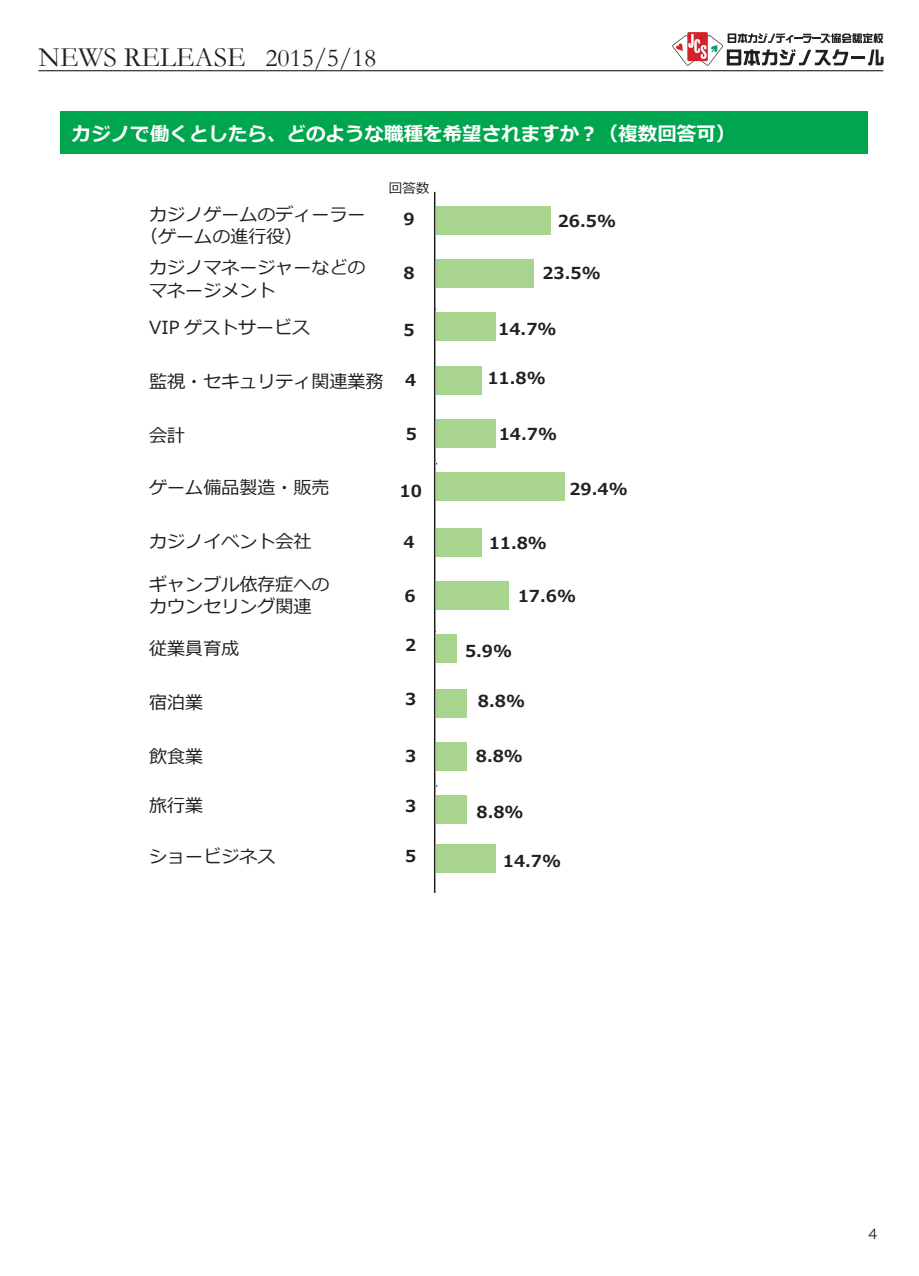
<style>
.page{position:relative;width:919px;height:1276px;background:#fff}
.page>*{position:absolute;margin:0;border:0;box-sizing:border-box;transform-origin:0 0}
.t1{font:28.2px "Garamond";color:#231f20}
.t2{font:700 19.5px "Meiryo";color:#fff}
.t3{font:18px/22.5px "Meiryo";color:#231f20}
.t4{font:700 16.5px "Meiryo";color:#231f20}
.t5{font:13.5px "Meiryo";color:#231f20}
.t6{font:13.5px "Hira Kaku Pro W3";color:#231f20}
.s1{font-size:25.8px}
</style>
<div class="page">
<hr style="left:434px;top:192px;width:1px;height:701px;background:#231f20">
<div style="left:60px;top:112px;width:807px;height:42px;background:#00a54f"></div>
<div style="left:436px;top:312px;width:59px;height:29px;background:#a9d48d"></div>
<div style="left:436px;top:259px;width:97px;height:28px;background:#a9d48d"></div>
<div style="left:436px;top:206px;width:115px;height:29px;background:#a9d48d"></div>
<div style="left:436px;top:473px;width:128px;height:28px;background:#a9d48d"></div>
<div style="left:436px;top:419px;width:59px;height:29px;background:#a9d48d"></div>
<div style="left:436px;top:367px;width:46px;height:28px;background:#a9d48d"></div>
<div style="left:436px;top:634px;width:20px;height:29px;background:#a9d48d"></div>
<div style="left:436px;top:581px;width:73px;height:29px;background:#a9d48d"></div>
<div style="left:436px;top:528px;width:46px;height:29px;background:#a9d48d"></div>
<div style="left:436px;top:795px;width:30px;height:28px;background:#a9d48d"></div>
<div style="left:436px;top:844px;width:59px;height:29px;background:#a9d48d"></div>
<div style="left:436px;top:742px;width:30px;height:28px;background:#a9d48d"></div>
<div style="left:436px;top:689px;width:30px;height:28px;background:#a9d48d"></div>
<hr style="left:38px;top:70px;width:845px;height:1px;background:#231f20">
<div style="left:687px;top:32px;width:20px;height:29px;background:#d63e44"></div>
<svg style="left:672px;top:33px;width:211px;height:33px"></svg>
<h1 class="t1" style="left:38px;top:40px;width:339px">NEWS RELEASE <span class="s1">2015/5/18</span></h1>
<p class="t2" style="left:72px;top:120px;width:664px">カジノで働くとしたら、どのような職種を希望されますか？（複数回答可）</p>
<p class="t5" style="left:389px;top:179px;width:42px">回答数</p>
<p class="t3" style="left:140px;top:204px;width:226px;text-indent:9px">カジノゲームのディーラー（ゲームの進行役）</p>
<p class="t3" style="left:149px;top:258px;width:217px">カジノマネージャーなどのマネージメント</p>
<p class="t3" style="left:149px;top:317px;width:162px">VIP ゲストサービス</p>
<p class="t3" style="left:149px;top:371px;width:235px">監視・セキュリティ関連業務</p>
<p class="t3" style="left:149px;top:425px;width:37px">会計</p>
<p class="t3" style="left:149px;top:477px;width:181px">ゲーム備品製造・販売</p>
<p class="t3" style="left:149px;top:531px;width:163px">カジノイベント会社</p>
<p class="t3" style="left:149px;top:574px;width:181px">ギャンブル依存症へのカウンセリング関連</p>
<p class="t3" style="left:149px;top:638px;width:91px">従業員育成</p>
<p class="t3" style="left:149px;top:692px;width:55px">宿泊業</p>
<p class="t3" style="left:149px;top:746px;width:55px">飲食業</p>
<p class="t4" style="left:403px;top:208px;width:13px">9</p>
<p class="t4" style="left:557px;top:209px;width:60px">26.5%</p>
<p class="t4" style="left:403px;top:262px;width:13px">8</p>
<p class="t4" style="left:542px;top:262px;width:60px">23.5%</p>
<p class="t4" style="left:403px;top:319px;width:13px">5</p>
<p class="t4" style="left:498px;top:317px;width:60px">14.7%</p>
<p class="t4" style="left:405px;top:368px;width:13px">4</p>
<p class="t4" style="left:487px;top:367px;width:60px">11.8%</p>
<p class="t4" style="left:406px;top:422px;width:13px">5</p>
<p class="t4" style="left:498px;top:422px;width:60px">14.7%</p>
<p class="t4" style="left:399px;top:479px;width:24px">10</p>
<p class="t4" style="left:569px;top:478px;width:60px">29.4%</p>
<p class="t4" style="left:403px;top:530px;width:13px">4</p>
<p class="t4" style="left:488px;top:531px;width:60px">11.8%</p>
<p class="t4" style="left:404px;top:584px;width:13px">6</p>
<p class="t4" style="left:517px;top:584px;width:60px">17.6%</p>
<p class="t4" style="left:405px;top:634px;width:13px">2</p>
<p class="t4" style="left:465px;top:639px;width:48px">5.9%</p>
<p class="t4" style="left:405px;top:688px;width:13px">3</p>
<p class="t4" style="left:478px;top:689px;width:48px">8.8%</p>
<p class="t4" style="left:405px;top:745px;width:13px">3</p>
<p class="t4" style="left:476px;top:745px;width:48px">8.8%</p>
<p class="t3" style="left:149px;top:795px;width:55px">旅行業</p>
<p class="t4" style="left:476px;top:800px;width:48px">8.8%</p>
<p class="t3" style="left:149px;top:845px;width:127px">ショービジネス</p>
<p class="t4" style="left:405px;top:794px;width:13px">3</p>
<p class="t4" style="left:405px;top:845px;width:13px">5</p>
<p class="t4" style="left:503px;top:849px;width:60px">14.7%</p>
<p class="t6" style="left:868px;top:1222px;width:10px">4</p>
</div>
